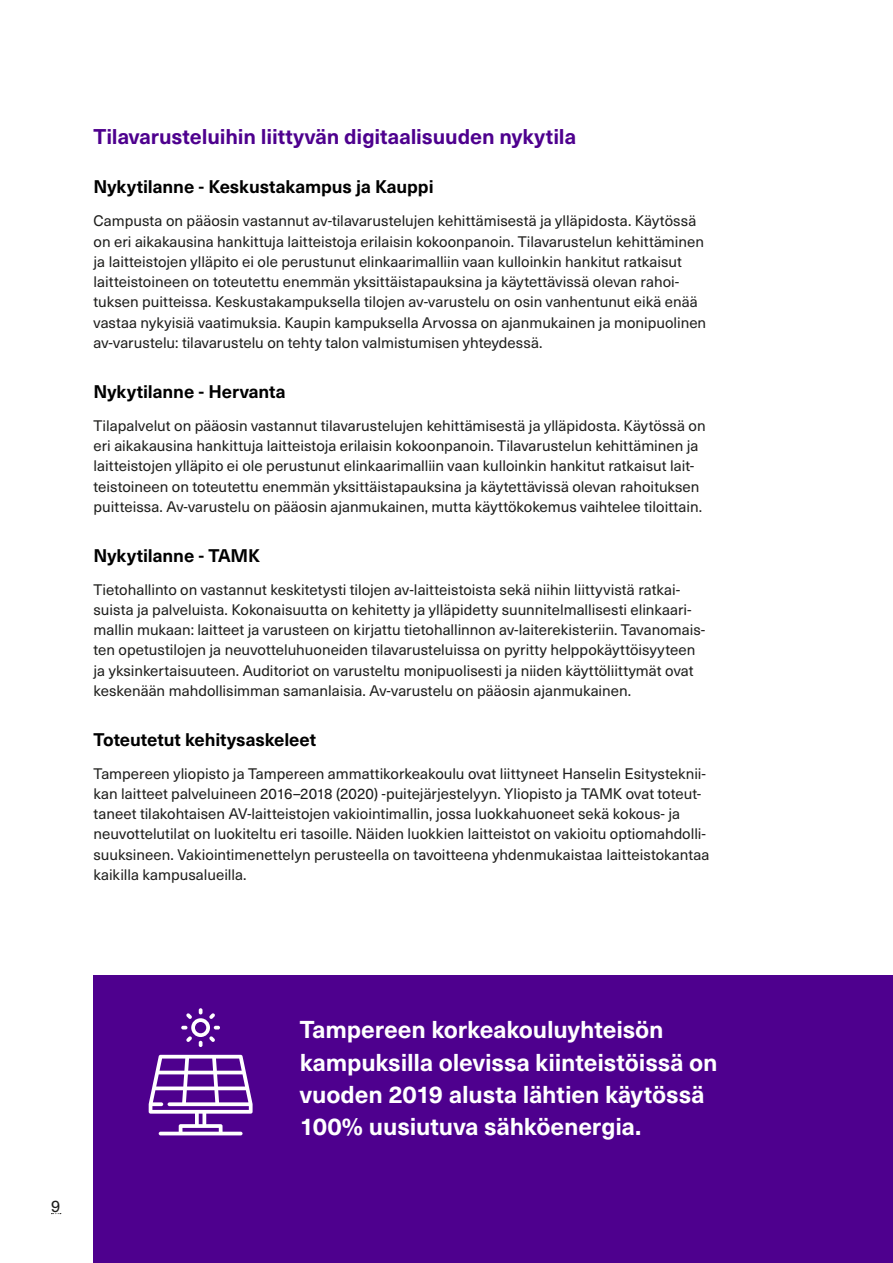
<style>
.page{position:relative;width:893px;height:1263px;background:#fff}
.page>*{position:absolute;margin:0;border:0;box-sizing:border-box;transform-origin:0 0}
.Nosto_P_FI{font:700 24px/32.4px "Neue Haas Unica Pro";letter-spacing:-.005em;color:#fff}
.Otsikko_H4_FI{font:700 21px "Neue Haas Unica Pro";letter-spacing:-.005em;color:#4e008e}
.Otsikko_H5_FI{font:700 18px "Neue Haas Unica Pro";letter-spacing:-.005em;color:#000}
.t1{font:16.5px "Neue Haas Unica Pro";color:#1d1d1b}
.Leipäteksti_P_FI{font:15px/20.2px "Neue Haas Unica Pro";color:#1d1d1b}
</style>
<div class="page">
<div style="left:94px;top:975px;width:799px;height:288px;background:#4e008e"></div>
<svg style="left:181px;top:1008px;width:39px;height:39px"></svg>
<svg style="left:149px;top:1055px;width:104px;height:80px"></svg>
<h4 class="Otsikko_H4_FI" style="left:94px;top:123px;width:484px">Tilavarusteluihin liittyvän digitaalisuuden nykytila</h4>
<h5 class="Otsikko_H5_FI" style="left:94px;top:176px;width:342px">Nykytilanne - Keskustakampus ja Kauppi</h5>
<p class="Leipäteksti_P_FI" style="left:94px;top:211px;width:614px">Campusta on pääosin vastannut av-tilavarustelujen kehittämisestä ja ylläpidosta. Käytössä on eri aikakausina hankittuja laitteistoja erilaisin kokoonpanoin. Tilavarustelun kehittäminen ja laitteistojen ylläpito ei ole perustunut elinkaarimalliin vaan kulloinkin hankitut ratkaisut laitteistoineen on toteutettu enemmän yksittäistapauksina ja käytettävissä olevan rahoi&shy;tuksen puitteissa. Keskustakampuksella tilojen av-varustelu on osin vanhentunut eikä enää vastaa nykyisiä vaatimuksia. Kaupin kampuksella Arvossa on ajanmukainen ja monipuolinen av-varustelu: tilavarustelu on tehty talon valmistumisen yhteydessä.</p>
<h5 class="Otsikko_H5_FI" style="left:94px;top:380px;width:194px">Nykytilanne - Hervanta</h5>
<p class="Leipäteksti_P_FI" style="left:94px;top:416px;width:614px">Tilapalvelut on pääosin vastannut tilavarustelujen kehittämisestä ja ylläpidosta. Käytössä on eri aikakausina hankittuja laitteistoja erilaisin kokoonpanoin. Tilavarustelun kehittäminen ja laitteistojen ylläpito ei ole perustunut elinkaarimalliin vaan kulloinkin hankitut ratkaisut lait&shy;teistoineen on toteutettu enemmän yksittäistapauksina ja käytettävissä olevan rahoituksen puitteissa. Av-varustelu on pääosin ajanmukainen, mutta käyttökokemus vaihtelee tiloittain.</p>
<h5 class="Otsikko_H5_FI" style="left:94px;top:544px;width:168px">Nykytilanne - TAMK</h5>
<p class="Leipäteksti_P_FI" style="left:94px;top:579px;width:613px">Tietohallinto on vastannut keskitetysti tilojen av-laitteistoista sekä niihin liittyvistä ratkai&shy;suista ja palveluista. Kokonaisuutta on kehitetty ja ylläpidetty suunnitelmallisesti elinkaari&shy;mallin mukaan: laitteet ja varusteen on kirjattu tietohallinnon av-laiterekisteriin. Tavanomais&shy;ten opetustilojen ja neuvotteluhuoneiden tilavarusteluissa on pyritty helppokäyttöisyyteen ja yksinkertaisuuteen. Auditoriot on varusteltu monipuolisesti ja niiden käyttöliittymät ovat keskenään mahdollisimman samanlaisia. Av-varustelu on pääosin ajanmukainen.</p>
<h5 class="Otsikko_H5_FI" style="left:94px;top:728px;width:224px">Toteutetut kehitysaskeleet</h5>
<p class="Leipäteksti_P_FI" style="left:94px;top:763px;width:617px">Tampereen yliopisto ja Tampereen ammattikorkeakoulu ovat liittyneet Hanselin Esitysteknii&shy;kan laitteet palveluineen 2016–2018 (2020) -puitejärjestelyyn. Yliopisto ja TAMK ovat toteut&shy;taneet tilakohtaisen AV-laitteistojen vakiointimallin, jossa luokkahuoneet sekä kokous- ja neuvottelutilat on luokiteltu eri tasoille. Näiden luokkien laitteistot on vakioitu optiomahdolli&shy;suuksineen. Vakiointimenettelyn perusteella on tavoitteena yhdenmukaistaa laitteistokantaa kaikilla kampusalueilla.</p>
<p class="t1" style="left:51px;top:1196px;width:11px">9</p>
<p class="Nosto_P_FI" style="left:300px;top:1014px;width:419px">Tampereen korkeakouluyhteisön kampuksilla olevissa kiinteistöissä on vuoden 2019 alusta lähtien käytössä 100% uusiutuva sähköenergia.</p>
</div>
